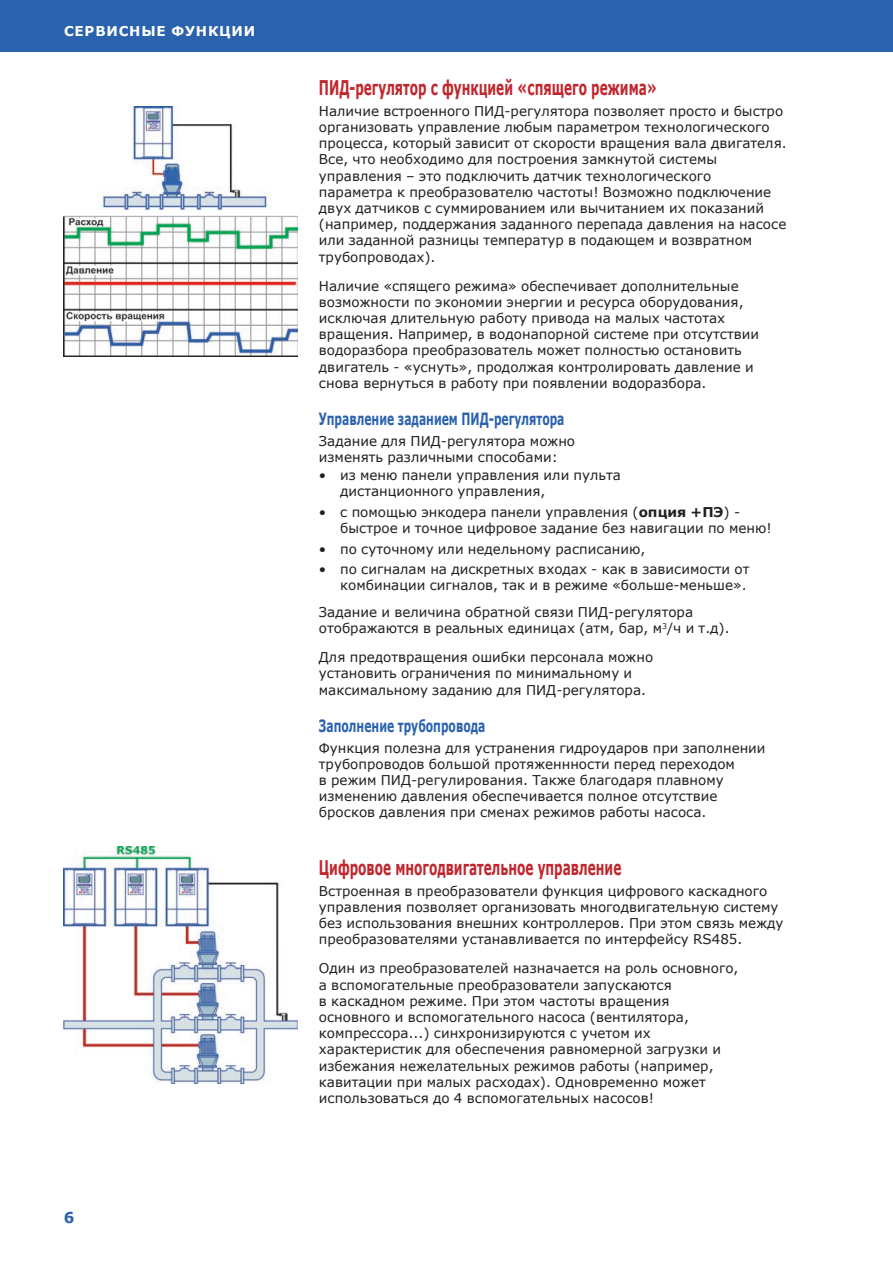
<style>
.page{position:relative;width:893px;height:1263px;background:#fff}
.page>*{position:absolute;margin:0;border:0;box-sizing:border-box;transform-origin:0 0}
.t1{font:700 20.25px "Verdana";color:#c0262d;scale:.6 1}
.t2{font:700 16.8px "Verdana";color:#2b62ae;scale:.64 1}
.t3{font:700 15px "Verdana";color:#2b62ae}
.t4{font:13.5px/16.2px "Verdana";color:#231f20}
.t5{font:700 13.5px "Verdana";letter-spacing:.06em;color:#fff}
.s1{font-weight:700}
</style>
<div class="page">
<div style="left:0;top:0;width:893px;height:51px;background:#2b62ae"></div>
<img style="left:64px;top:846px;width:233px;height:237px">
<img style="left:64px;top:106px;width:234px;height:251px">
<p class="t5" style="left:64px;top:21px;width:193px">СЕРВИСНЫЕ ФУНКЦИИ</p>
<p class="t3" style="left:64px;top:1207px;width:12px">6</p>
<h1 class="t1" style="left:319px;top:74px;width:565px">ПИД-регулятор с функцией «спящего режима»</h1>
<p class="t4" style="left:319px;top:103px;width:469px">Наличие встроенного ПИД-регулятора позволяет просто и быстро организовать управление любым параметром технологического процесса, который зависит от скорости вращения вала двигателя.<br>Все, что необходимо для построения замкнутой системы управления – это подключить датчик технологического параметра к преобразователю частоты! Возможно подключение двух датчиков с суммированием или вычитанием их показаний (например, поддержания заданного перепада давления на насосе или заданной разницы температур в подающем и возвратном трубопроводах).</p>
<p class="t4" style="left:319px;top:277px;width:442px">Наличие «спящего режима» обеспечивает дополнительные возможности по экономии энергии и ресурса оборудования, исключая длительную работу привода на малых частотах вращения. Например, в водонапорной системе при отсутствии водоразбора преобразователь может полностью остановить двигатель - «уснуть», продолжая контролировать давление и снова вернуться в работу при появлении водоразбора.</p>
<p class="t2" style="left:319px;top:407px;width:385px">Управление заданием ПИД-регулятора</p>
<p class="t4" style="left:319px;top:433px;width:258px">Задание для ПИД-регулятора можно изменять различными способами:</p>
<p class="t4" style="left:340px;top:467px;width:282px;text-indent:-21px">• из меню панели управления или пульта дистанционного управления,</p>
<p class="t4" style="left:340px;top:504px;width:433px;text-indent:-21px">• с помощью энкодера панели управления (<span class="s1">опция +ПЭ</span>) - быстрое и точное цифровое задание без навигации по меню!</p>
<p class="t4" style="left:319px;top:540px;width:328px">• по суточному или недельному расписанию,</p>
<p class="t4" style="left:319px;top:561px;width:432px;text-align:right">• по сигналам на дискретных входах - как в зависимости от комбинации сигналов, так и в режиме «больше-меньше».</p>
<p class="t4" style="left:319px;top:604px;width:412px">Задание и величина обратной связи ПИД-регулятора отображаются в реальных единицах (атм, бар, м<sup>3</sup>/ч и т.д).</p>
<p class="t4" style="left:319px;top:649px;width:336px">Для предотвращения ошибки персонала можно установить ограничения по минимальному и максимальному заданию для ПИД-регулятора.</p>
<p class="t2" style="left:319px;top:714px;width:262px">Заполнение трубопровода</p>
<p class="t4" style="left:319px;top:739px;width:448px">Функция полезна для устранения гидроударов при заполнении трубопроводов большой протяженнности перед переходом<br>в режим ПИД-регулирования. Также благодаря плавному изменению давления обеспечивается полное отсутствие бросков давления при сменах режимов работы насоса.</p>
<h1 class="t1" style="left:319px;top:853px;width:506px">Цифровое многодвигательное управление</h1>
<p class="t4" style="left:319px;top:882px;width:466px">Встроенная в преобразователи функция цифрового каскадного управления позволяет организовать многодвигательную систему без использования внешних контроллеров. При этом связь между преобразователями устанавливается по интерфейсу RS485.</p>
<p class="t4" style="left:319px;top:960px;width:421px">Один из преобразователей назначается на роль основного, а вспомогательные преобразователи запускаются<br>в каскадном режиме. При этом частоты вращения основного и вспомогательного насоса (вентилятора, компрессора...) синхронизируются с учетом их характеристик для обеспечения равномерной загрузки и избежания нежелательных режимов работы (например, кавитации при малых расходах). Одновременно может использоваться до 4 вспомогательных насосов!</p>
</div>
